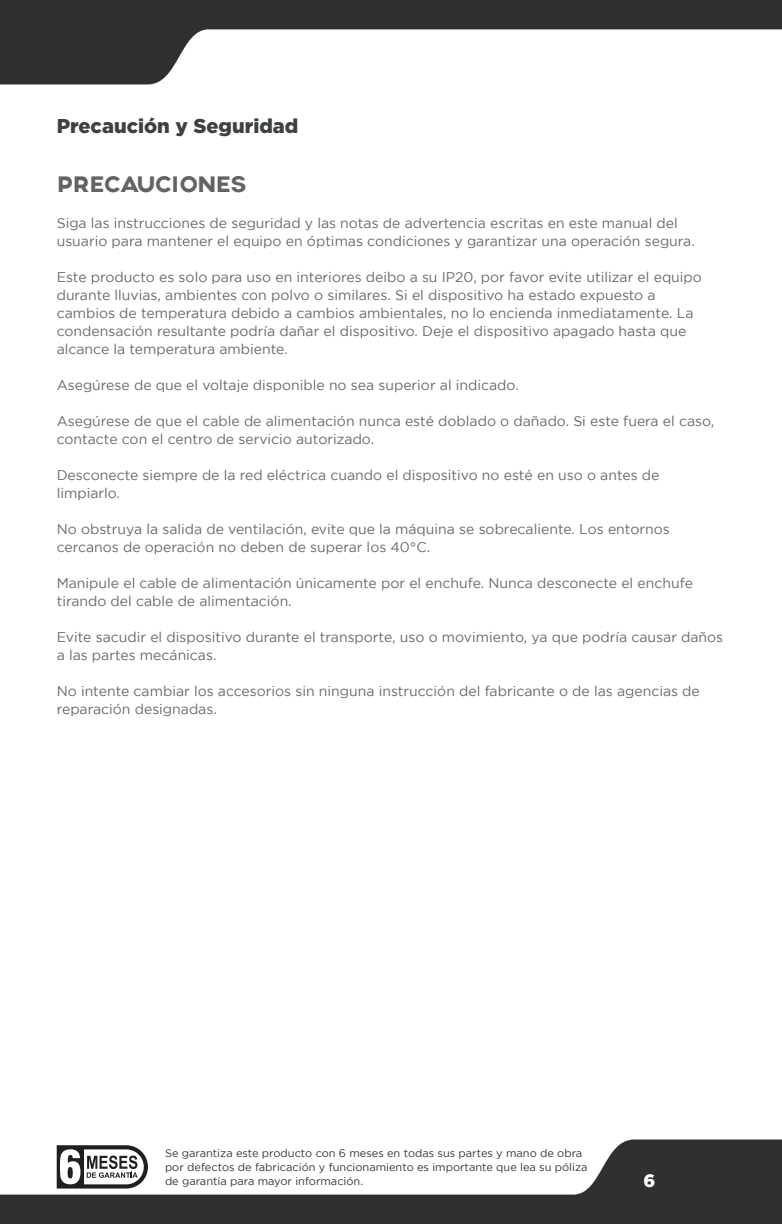
<style>
.page{position:relative;width:782px;height:1224px;background:#fff}
.page>*{position:absolute;margin:0;border:0;box-sizing:border-box;transform-origin:0 0}
.t1{font:24px "Axis";color:#636363}
.t2{font:900 20px "Gotham";color:#3e4143}
.t3{font:900 18px "Gotham";color:#fff}
.t4{font:14px/18px "Gotham";color:#69696c}
.t5{font:11px/14px "Gotham";color:#2f373c}
</style>
<div class="page">
<svg style="left:0;top:1140px;width:782px;height:84px;fill:#312f30"></svg>
<svg style="left:0;top:0;width:782px;height:84px"></svg>
<svg style="left:57px;top:1145px;width:91px;height:44px"></svg>
<p class="t2" style="left:57px;top:115px;width:243px">Precaución y Seguridad</p>
<p class="t1" style="left:57px;top:170px;width:192px">PRECAUCIONES</p>
<p class="t4" style="left:57px;top:214px;width:639px">Siga las instrucciones de seguridad y las notas de advertencia escritas en este manual del usuario para mantener el equipo en óptimas condiciones y garantizar una operación segura.</p>
<p class="t4" style="left:57px;top:268px;width:647px">Este producto es solo para uso en interiores deibo a su IP20, por favor evite utilizar el equipo durante lluvias, ambientes con polvo o similares. Si el dispositivo ha estado expuesto a cambios de temperatura debido a cambios ambientales, no lo encienda inmediatamente. La condensación resultante podría dañar el dispositivo. Deje el dispositivo apagado hasta que alcance la temperatura ambiente.</p>
<p class="t4" style="left:57px;top:376px;width:463px">Asegúrese de que el voltaje disponible no sea superior al indicado.</p>
<p class="t4" style="left:57px;top:412px;width:659px">Asegúrese de que el cable de alimentación nunca esté doblado o dañado. Si este fuera el caso, contacte con el centro de servicio autorizado.</p>
<p class="t4" style="left:57px;top:466px;width:604px">Desconecte siempre de la red eléctrica cuando el dispositivo no esté en uso o antes de limpiarlo.</p>
<p class="t4" style="left:57px;top:520px;width:614px">No obstruya la salida de ventilación, evite que la máquina se sobrecaliente. Los entornos cercanos de operación no deben de superar los 40°C.</p>
<p class="t4" style="left:57px;top:574px;width:638px">Manipule el cable de alimentación únicamente por el enchufe. Nunca desconecte el enchufe tirando del cable de alimentación.</p>
<p class="t4" style="left:57px;top:628px;width:668px">Evite sacudir el dispositivo durante el transporte, uso o movimiento, ya que podría causar daños a las partes mecánicas.</p>
<p class="t4" style="left:57px;top:682px;width:645px">No intente cambiar los accesorios sin ninguna instrucción del fabricante o de las agencias de reparación designadas.</p>
<p class="t5" style="left:165px;top:1146px;width:424px">Se garantiza este producto con 6 meses en todas sus partes y mano de obra por defectos de fabricación y funcionamiento es importante que lea su póliza de garantía para mayor información.</p>
<p class="t3" style="left:643px;top:1171px;width:13px">6</p>
</div>
